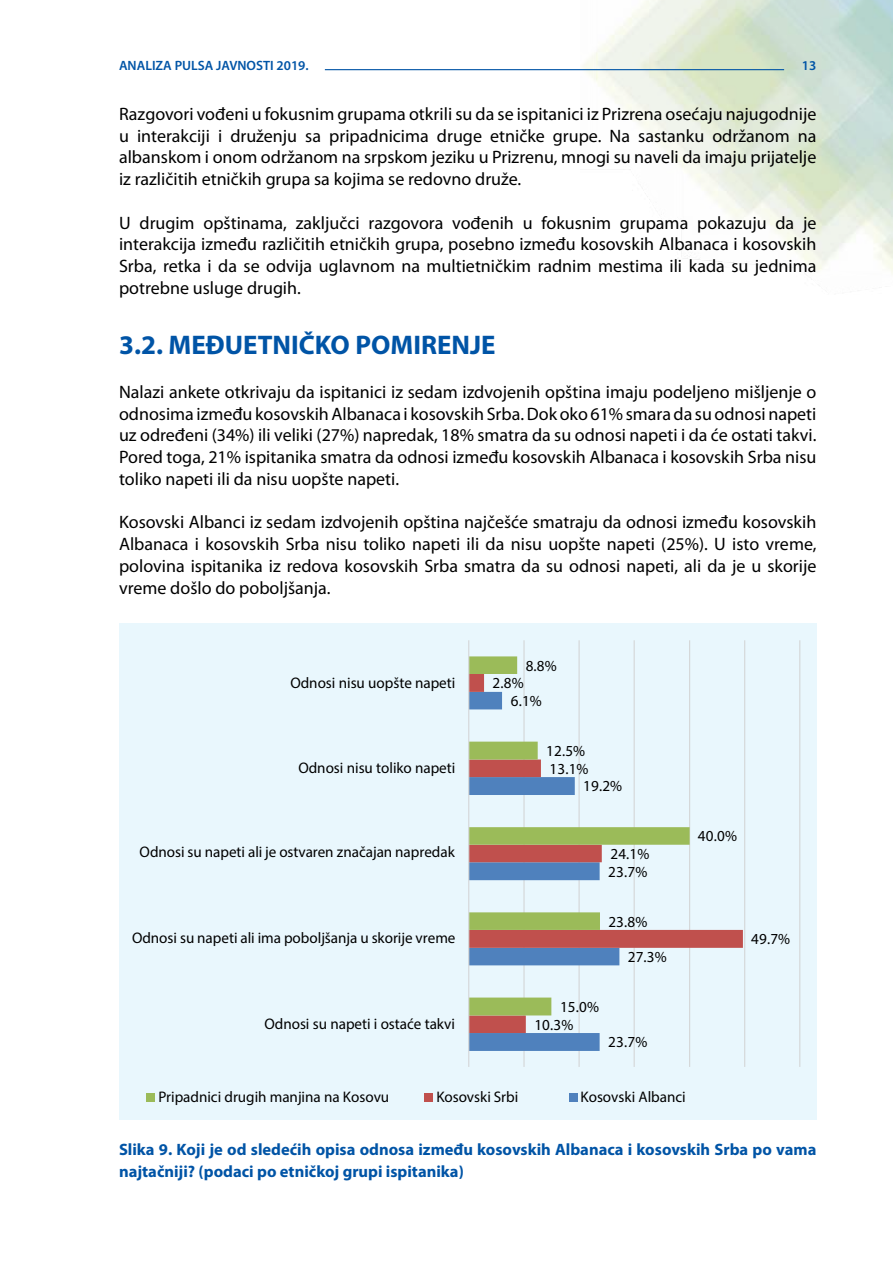
<style>
.page{position:relative;width:893px;height:1263px;background:#fff}
.page>*{position:absolute;margin:0;border:0;box-sizing:border-box;transform-origin:0 0}
.t1{font:700 27px "Myriad Pro";color:#0054a6}
.t2{font:18px/21.8px "Myriad Pro";color:#000;text-align:justify}
.t3{font:700 16.5px/21.8px "Myriad Pro";color:#0054a6}
.t4{font:15.3px "Myriad Pro";color:#000}
.t5{font:600 13.5px "Myriad Pro";color:#0054a6}
</style>
<div class="page">
<hr style="left:325px;top:69px;width:459px;height:1px;background:#0054a6">
<div style="left:119px;top:623px;width:697px;height:497px;background:#e9f7fd"></div>
<hr style="left:523px;top:640px;width:2px;height:427px;background:#d4d6d7">
<hr style="left:578px;top:640px;width:2px;height:427px;background:#d4d6d7">
<hr style="left:634px;top:640px;width:1px;height:427px;background:#d4d6d7">
<hr style="left:689px;top:640px;width:1px;height:427px;background:#d4d6d7">
<hr style="left:744px;top:640px;width:1px;height:427px;background:#d4d6d7">
<hr style="left:799px;top:640px;width:1px;height:427px;background:#d4d6d7">
<div style="left:469px;top:1033px;width:131px;height:18px;background:#4f81bd"></div>
<svg style="left:469px;top:929px;width:274px;height:104px"></svg>
<svg style="left:469px;top:656px;width:221px;height:359px"></svg>
<hr style="left:468px;top:640px;width:1px;height:427px;background:#d4d6d7">
<div style="left:147px;top:1093px;width:8px;height:8px;background:#9bbb59"></div>
<div style="left:425px;top:1093px;width:8px;height:8px;background:#c0504d"></div>
<div style="left:569px;top:1093px;width:8px;height:8px;background:#4f81bd"></div>
<p class="t5" style="left:119px;top:57px;width:191px">ANALIZA PULSA JAVNOSTI 2019.</p>
<p class="t5" style="left:802px;top:57px;width:16px">13</p>
<p class="t2" style="left:119px;top:103px;width:699px">Razgovori vođeni u fokusnim grupama otkrili su da se ispitanici iz Prizrena osećaju najugodnije u interakciji i druženju sa pripadnicima druge etničke grupe. Na sastanku održanom na albanskom i onom održanom na srpskom jeziku u Prizrenu, mnogi su naveli da imaju prijatelje iz različitih etničkih grupa sa kojima se redovno druže.</p>
<p class="t2" style="left:119px;top:211px;width:699px">U drugim opštinama, zaključci razgovora vođenih u fokusnim grupama pokazuju da je interakcija između različitih etničkih grupa, posebno između kosovskih Albanaca i kosovskih Srba, retka i da se odvija uglavnom na multietničkim radnim mestima ili kada su jednima potrebne usluge drugih.</p>
<h1 class="t1" style="left:119px;top:328px;width:378px">3.2. MEĐUETNIČKO POMIRENJE</h1>
<p class="t2" style="left:119px;top:381px;width:699px">Nalazi ankete otkrivaju da ispitanici iz sedam izdvojenih opština imaju podeljeno mišljenje o odnosima između kosovskih Albanaca i kosovskih Srba. Dok oko 61% smara da su odnosi napeti uz određeni (34%) ili veliki (27%) napredak, 18% smatra da su odnosi napeti i da će ostati takvi.<br>Pored toga, 21% ispitanika smatra da odnosi između kosovskih Albanaca i kosovskih Srba nisu toliko napeti ili da nisu uopšte napeti.</p>
<p class="t2" style="left:119px;top:511px;width:699px">Kosovski Albanci iz sedam izdvojenih opština najčešće smatraju da odnosi između kosovskih Albanaca i kosovskih Srba nisu toliko napeti ili da nisu uopšte napeti (25%). U isto vreme, polovina ispitanika iz redova kosovskih Srba smatra da su odnosi napeti, ali da je u skorije vreme došlo do poboljšanja.</p>
<p class="t4" style="left:526px;top:656px;width:33px">8.8%</p>
<p class="t4" style="left:290px;top:673px;width:167px">Odnosi nisu uopšte napeti</p>
<p class="t4" style="left:493px;top:674px;width:33px">2.8%</p>
<p class="t4" style="left:511px;top:691px;width:33px">6.1%</p>
<p class="t4" style="left:546px;top:741px;width:41px">12.5%</p>
<p class="t4" style="left:298px;top:758px;width:159px">Odnosi nisu toliko napeti</p>
<p class="t4" style="left:550px;top:759px;width:41px">13.1%</p>
<p class="t4" style="left:583px;top:777px;width:41px">19.2%</p>
<p class="t4" style="left:698px;top:827px;width:41px">40.0%</p>
<p class="t4" style="left:140px;top:843px;width:317px">Odnosi su napeti ali je ostvaren značajan napredak</p>
<p class="t4" style="left:610px;top:844px;width:41px">24.1%</p>
<p class="t4" style="left:608px;top:862px;width:41px">23.7%</p>
<p class="t4" style="left:608px;top:912px;width:41px">23.8%</p>
<p class="t4" style="left:132px;top:929px;width:325px">Odnosi su napeti ali ima poboljšanja u skorije vreme</p>
<p class="t4" style="left:751px;top:930px;width:41px">49.7%</p>
<p class="t4" style="left:628px;top:947px;width:41px">27.3%</p>
<p class="t4" style="left:560px;top:997px;width:41px">15.0%</p>
<p class="t4" style="left:264px;top:1014px;width:192px">Odnosi su napeti i ostaće takvi</p>
<p class="t4" style="left:534px;top:1015px;width:41px">10.3%</p>
<p class="t4" style="left:608px;top:1033px;width:41px">23.7%</p>
<p class="t4" style="left:158px;top:1087px;width:232px">Pripadnici drugih manjina na Kosovu</p>
<p class="t4" style="left:436px;top:1087px;width:84px">Kosovski Srbi</p>
<p class="t4" style="left:581px;top:1087px;width:107px">Kosovski Albanci</p>
<p class="t3" style="left:119px;top:1138px;width:699px">Slika 9. Koji je od sledećih opisa odnosa između kosovskih Albanaca i kosovskih Srba po vama najtačniji? (podaci po etničkoj grupi ispitanika)</p>
</div>
